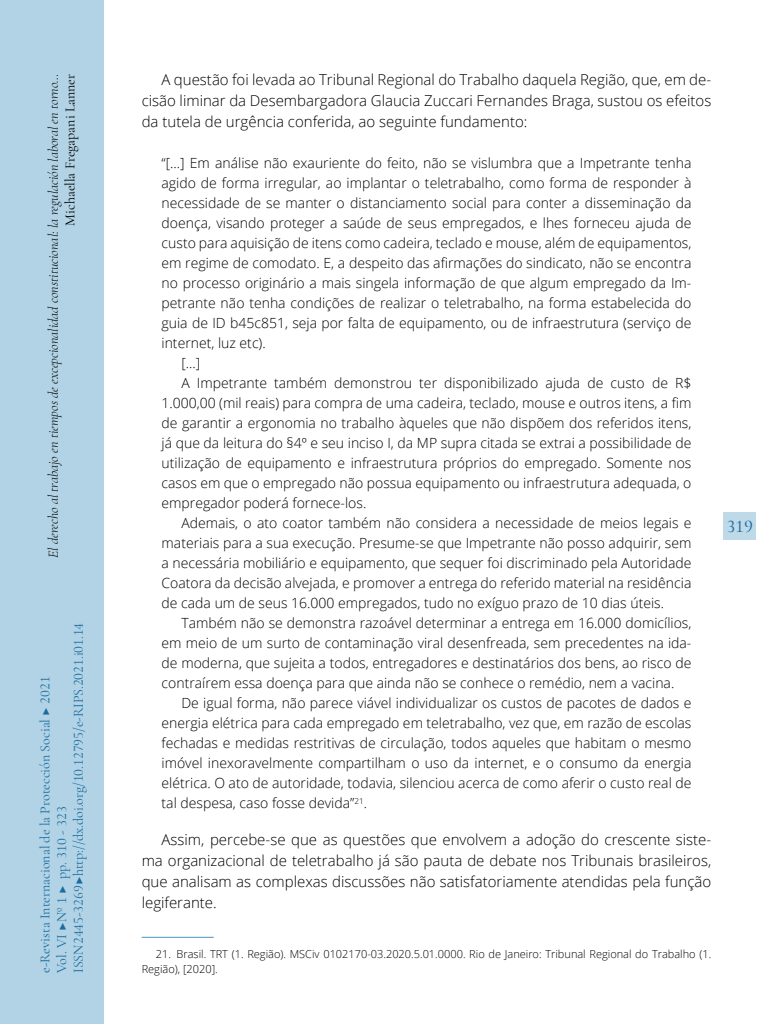
<style>
.page{position:relative;width:768px;height:1024px;background:#fff}
.page>*{position:absolute;margin:0;border:0;box-sizing:border-box;transform-origin:0 0}
.t1{font:500 18px "Cormorant Garamond";color:#1b6b9f}
._00_bsc_BRAS_esp{font:300 15px/21px "Open Sans";color:#000;text-align:justify}
._00_bsc_brasil{font:300 15px/21px "Open Sans";color:#000;text-align:justify}
._50_cita_brasil_sin{font:300 14px/20px "Open Sans";color:#000;text-align:justify}
._50_cita_BRAS_sin{font:300 14px/20px "Open Sans";color:#000;text-align:justify}
.t2{font:14px/16.8px "Cormorant Garamond";color:#1b6b9f}
.t3{font:italic 300 14px "Cormorant Garamond";color:#000}
.t4{font:14px "Cormorant Garamond";color:#000}
.zz_notas{font:300 11px "Open Sans";color:#000}
</style>
<div class="page">
<hr style="left:142px;top:937px;width:72px;height:1px;background:#4b94b9">
<div style="left:0;top:0;width:103px;height:1024px;background:#b1d3e5"></div>
<div style="left:724px;top:512px;width:32px;height:28px;background:#bedae8"></div>
<p class="t3" style="left:45px;top:558px;width:486px;rotate:-90deg">El derecho al trabajo en tiempos de excepcionalidad constitucional: la regulación laboral en torno…</p>
<p class="t4" style="left:62px;top:226px;width:153px;rotate:-90deg">Michaella Fregapani Lanner</p>
<p class="t2" style="left:36px;top:973px;width:352px;rotate:-90deg">e-Revista Internacional de la Protección Social ▶ 2021<br>Vol. VI ▶Nº 1 ▶ pp. 310 - 323<br>ISSN 2445-3269 ▶ http://dx.doi.org/10.12795/e-RIPS.2021.i01.14</p>
<p class="_00_bsc_brasil" style="left:142px;top:69px;width:571px;text-indent:20px">A questão foi levada ao Tribunal Regional do Trabalho daquela Região, que, em de&shy;cisão liminar da Desembargadora Glaucia Zuccari Fernandes Braga, sustou os efeitos da tutela de urgência conferida, ao seguinte fundamento:</p>
<p class="_50_cita_BRAS_sin" style="left:162px;top:153px;width:531px">“[...] Em análise não exauriente do feito, não se vislumbra que a Impetrante tenha agido de forma irregular, ao implantar o teletrabalho, como forma de responder à necessidade de se manter o distanciamento social para conter a disseminação da doença, visando proteger a saúde de seus empregados, e lhes forneceu ajuda de custo para aquisição de itens como cadeira, teclado e mouse, além de equipamentos, em regime de comodato. E, a despeito das afirmações do sindicato, não se encontra no processo originário a mais singela informação de que algum empregado da Im&shy;petrante não tenha condições de realizar o teletrabalho, na forma estabelecida do guia de ID b45c851, seja por falta de equipamento, ou de infraestrutura (serviço de internet, luz etc).</p>
<p class="_50_cita_brasil_sin" style="left:181px;top:353px;width:20px">[...]</p>
<p class="_50_cita_brasil_sin" style="left:162px;top:373px;width:531px;text-indent:20px">A Impetrante também demonstrou ter disponibilizado ajuda de custo de R$ 1.000,00 (mil reais) para compra de uma cadeira, teclado, mouse e outros itens, a fim de garantir a ergonomia no trabalho àqueles que não dispõem dos referidos itens, já que da leitura do §4º e seu inciso I, da MP supra citada se extrai a possibilidade de utilização de equipamento e infraestrutura próprios do empregado. Somente nos casos em que o empregado não possua equipamento ou infraestrutura adequada, o empregador poderá fornece-los.</p>
<p class="_50_cita_brasil_sin" style="left:162px;top:513px;width:531px;text-indent:20px">Ademais, o ato coator também não considera a necessidade de meios legais e materiais para a sua execução. Presume-se que Impetrante não posso adquirir, sem a necessária mobiliário e equipamento, que sequer foi discriminado pela Autoridade Coatora da decisão alvejada, e promover a entrega do referido material na residência de cada um de seus 16.000 empregados, tudo no exíguo prazo de 10 dias úteis.</p>
<p class="_50_cita_brasil_sin" style="left:162px;top:613px;width:531px;text-indent:20px">Também não se demonstra razoável determinar a entrega em 16.000 domicílios, em meio de um surto de contaminação viral desenfreada, sem precedentes na ida&shy;de moderna, que sujeita a todos, entregadores e destinatários dos bens, ao risco de contraírem essa doença para que ainda não se conhece o remédio, nem a vacina.</p>
<p class="_50_cita_brasil_sin" style="left:162px;top:693px;width:531px;text-indent:20px">De igual forma, não parece viável individualizar os custos de pacotes de dados e energia elétrica para cada empregado em teletrabalho, vez que, em razão de escolas fechadas e medidas restritivas de circulação, todos aqueles que habitam o mesmo imóvel inexoravelmente compartilham o uso da internet, e o consumo da energia elétrica. O ato de autoridade, todavia, silenciou acerca de como aferir o custo real de tal despesa, caso fosse devida”<sup>21</sup>.</p>
<p class="_00_bsc_BRAS_esp" style="left:142px;top:829px;width:571px;text-indent:20px">Assim, percebe-se que as questões que envolvem a adoção do crescente siste&shy;ma organizacional de teletrabalho já são pauta de debate nos Tribunais brasileiros, que analisam as complexas discussões não satisfatoriamente atendidas pela função legiferante.</p>
<p class="zz_notas" style="left:156px;top:946px;width:557px">21. Brasil. TRT (1. Região). MSCiv 0102170-03.2020.5.01.0000. Rio de Janeiro: Tribunal Regional do Trabalho (1.</p>
<p class="zz_notas" style="left:142px;top:961px;width:78px">Região), [2020].</p>
<p class="t1" style="left:726px;top:515px;width:28px">319</p>
</div>
